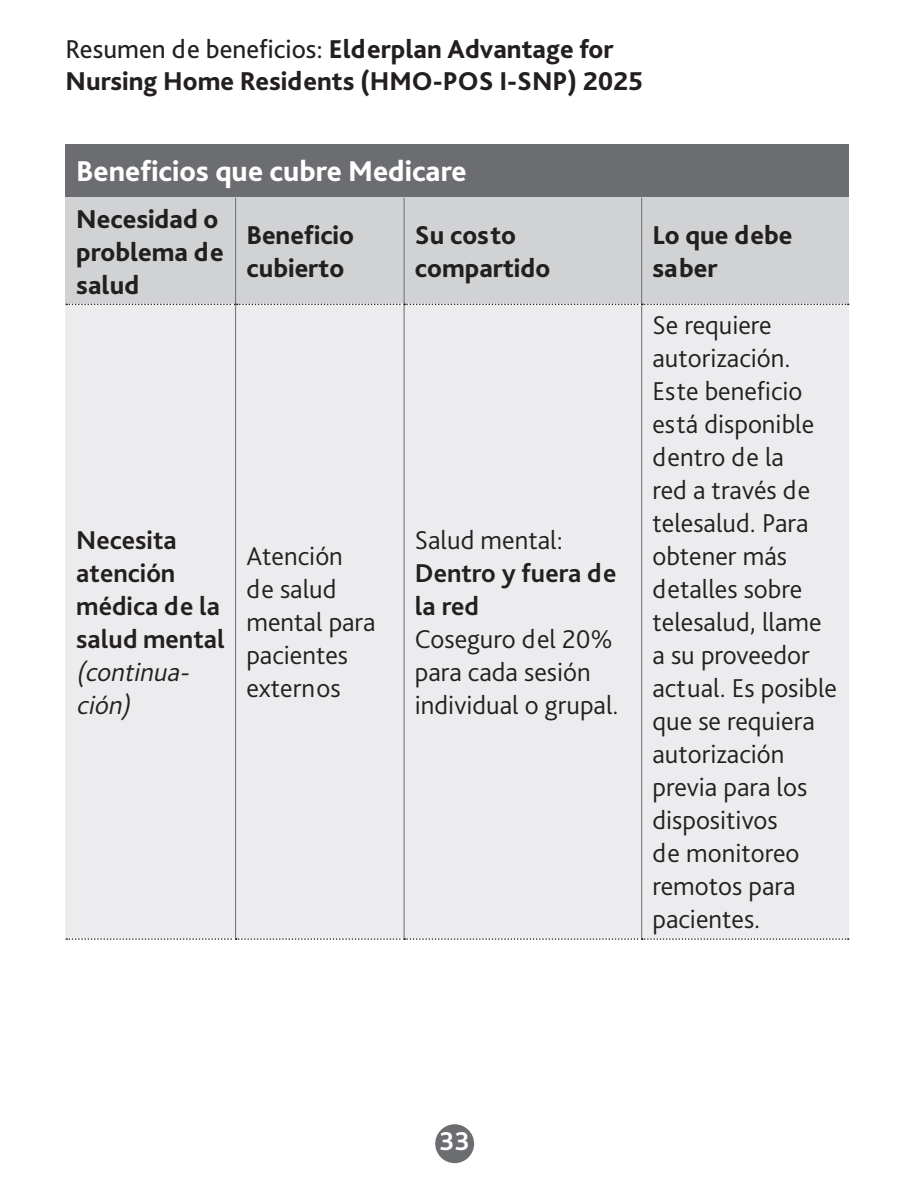
<style>
.page{position:relative;width:918px;height:1188px;background:#fff}
.page>*{position:absolute;margin:0;border:0;box-sizing:border-box;transform-origin:0 0}
.t1{font:800 30px "Bliss Pro";color:#fff}
.t2{font:300 27px/33px "Bliss Pro";color:#231f20}
.t3{font:800 27px/33px "Bliss Pro";color:#231f20}
.t4{font:700 27px/33px "Bliss Pro";color:#231f20}
.t5{font:italic 300 27px/33px "Bliss Pro";color:#231f20}
.t6{font:700 27px "Bliss Pro";color:#fff}
.s1{font-weight:400}
.s2{font-weight:700}
</style>
<div class="page">
<div style="left:435px;top:1124px;width:39px;height:39px;background:#6c6d70;border-radius:50%"></div>
<div style="left:66px;top:144px;width:783px;height:54px;background:#6c6d70"></div>
<div style="left:66px;top:198px;width:170px;height:106px;background:#d1d2d4"></div>
<div style="left:236px;top:198px;width:168px;height:106px;background:#d1d2d4"></div>
<div style="left:404px;top:198px;width:238px;height:106px;background:#d1d2d4"></div>
<div style="left:642px;top:198px;width:207px;height:106px;background:#d1d2d4"></div>
<div style="left:66px;top:304px;width:170px;height:635px;background:#ececee"></div>
<div style="left:236px;top:304px;width:168px;height:635px;background:#ececee"></div>
<div style="left:404px;top:304px;width:238px;height:635px;background:#ececee"></div>
<div style="left:642px;top:304px;width:207px;height:635px;background:#ececee"></div>
<hr style="left:235px;top:198px;width:1px;height:106px;background:#6c6d70">
<hr style="left:404px;top:198px;width:1px;height:106px;background:#6c6d70">
<hr style="left:641px;top:198px;width:1px;height:106px;background:#6c6d70">
<hr style="left:235px;top:304px;width:1px;height:634px;background:#6c6d70">
<hr style="left:404px;top:305px;width:1px;height:633px;background:#6c6d70">
<hr style="left:641px;top:305px;width:1px;height:633px;background:#6c6d70">
<svg style="left:66px;top:304px;width:783px;height:1px"></svg>
<svg style="left:66px;top:938px;width:783px;height:2px"></svg>
<p class="t3" style="left:66px;top:32px;width:579px;line-height:32.4px"><span class="s1">Resumen de beneficios:</span> Elderplan Advantage for<br>Nursing Home Residents (HMO‑POS I‑SNP) 2025</p>
<p class="t1" style="left:76px;top:153px;width:392px">Beneficios que cubre Medicare</p>
<p class="t3" style="left:76px;top:201px;width:149px">Necesidad o problema de salud</p>
<p class="t3" style="left:246px;top:218px;width:109px">Beneficio cubierto</p>
<p class="t3" style="left:415px;top:218px;width:137px">Su costo compartido</p>
<p class="t3" style="left:652px;top:218px;width:141px">Lo que debe saber</p>
<p class="t4" style="left:76px;top:523px;width:150px">Necesita atención médica de la salud mental</p>
<p class="t5" style="left:76px;top:655px;width:115px">(continua&shy;ción)</p>
<p class="t2" style="left:246px;top:539px;width:131px">Atención de salud mental para pacientes externos</p>
<p class="t2" style="left:415px;top:523px;width:205px">Salud mental:<br><span class="s2">Dentro y fuera de la red<br></span>Coseguro del 20% para cada sesión individual o grupal.</p>
<p class="t2" style="left:652px;top:308px;width:186px">Se requiere autorización.<br>Este beneficio está disponible dentro de la<br>red a través de telesalud. Para obtener más detalles sobre telesalud, llame a su proveedor actual. Es posible que se requiera autorización previa para los dispositivos<br>de monitoreo remotos para pacientes.</p>
<p class="t6" style="left:440px;top:1125px;width:32px">33</p>
</div>
